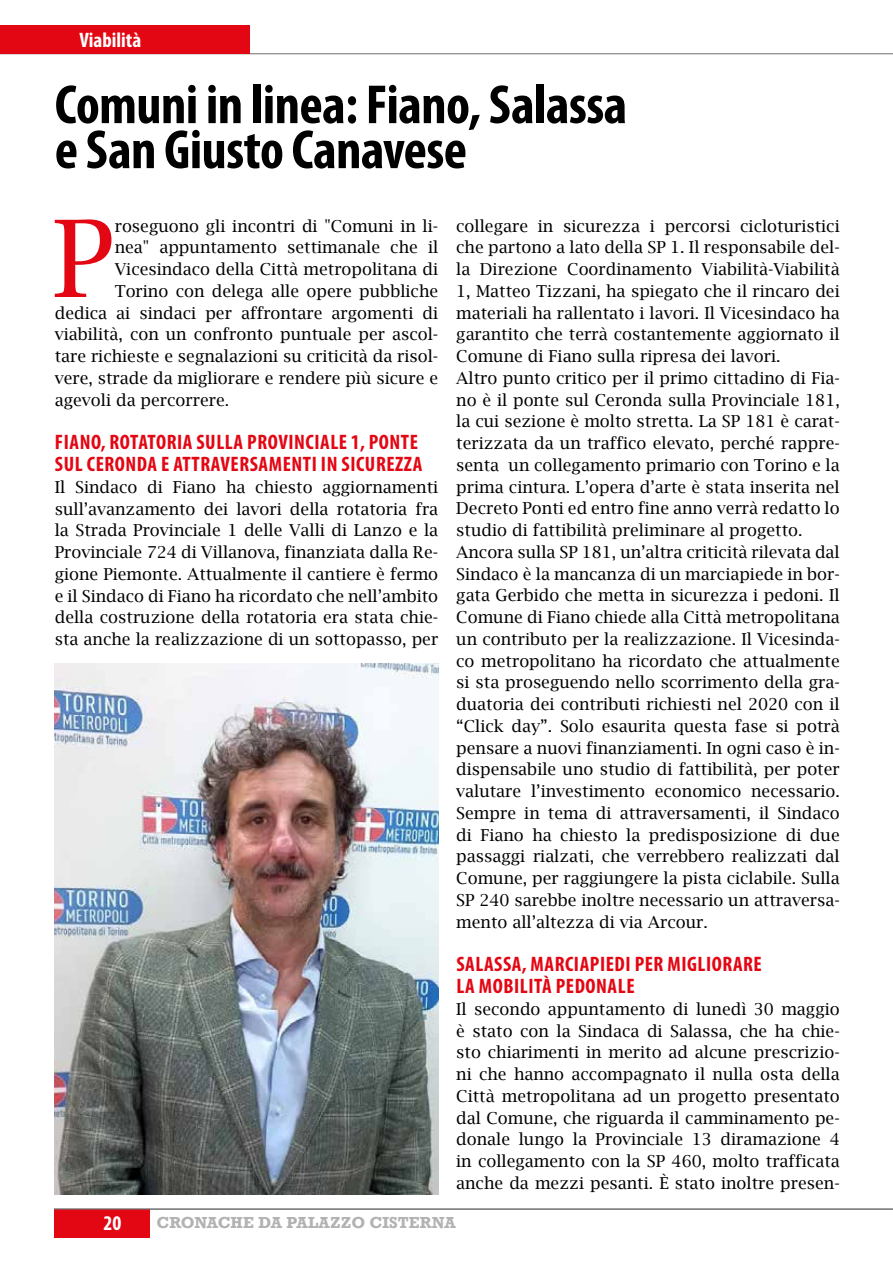
<style>
.page{position:relative;width:893px;height:1263px;background:#fff}
.page>*{position:absolute;margin:0;border:0;box-sizing:border-box;transform-origin:0 0}
.t1{font:106.8px "Lucida Bright";color:#e30613}
.t2{font:700 condensed 55.5px/45px "Myriad Pro";letter-spacing:-.01em;color:#000}
.t3{font:700 condensed 21px/21.8px "Myriad Pro";letter-spacing:.025em;color:#e30613}
.t4{font:700 condensed 21px "Myriad Pro";color:#fff}
.t5{font:16.5px/21.8px "Lucida Bright";color:#000;text-align:justify}
.t6{font:700 15px "Rockwell";letter-spacing:.01em;color:#b3b2b2}
</style>
<div class="page">
<div style="left:54px;top:1209px;width:96px;height:28px;background:#e30613"></div>
<hr style="left:54px;top:1209px;width:839px;height:1px;background:#706f6f">
<hr style="left:0;top:54px;width:893px;height:1px;background:#706f6f">
<div style="left:0;top:25px;width:250px;height:29px;background:#e30613"></div>
<img style="left:55px;top:663px;width:383px;height:532px">
<p class="t4" style="left:80px;top:27px;width:63px">Viabilità</p>
<h2 class="t2" style="left:55px;top:81px;width:574px">Comuni in linea: Fiano, Salassa e San Giusto Canavese</h2>
<h1 class="t1" style="left:53px;top:198px;width:63px">P</h1>
<p class="t5" style="left:115px;top:215px;width:325px">roseguono gli incontri di "Comuni in li-</p>
<p class="t5" style="left:115px;top:237px;width:325px">nea" appuntamento settimanale che il</p>
<p class="t5" style="left:115px;top:258px;width:325px">Vicesindaco della Città metropolitana di</p>
<p class="t5" style="left:115px;top:280px;width:325px">Torino con delega alle opere pubbliche</p>
<p class="t5" style="left:55px;top:302px;width:385px">dedica ai sindaci per affrontare argomenti di</p>
<p class="t5" style="left:55px;top:324px;width:385px">viabilità, con un confronto puntuale per ascol-</p>
<p class="t5" style="left:55px;top:345px;width:385px">tare richieste e segnalazioni su criticità da risol-</p>
<p class="t5" style="left:55px;top:367px;width:385px">vere, strade da migliorare e rendere più sicure e</p>
<p class="t5" style="left:55px;top:389px;width:176px">agevoli da percorrere.</p>
<p class="t3" style="left:55px;top:431px;width:369px">FIANO, ROTATORIA SULLA PROVINCIALE 1, PONTE<br>SUL CERONDA E ATTRAVERSAMENTI IN SICUREZZA</p>
<p class="t5" style="left:55px;top:476px;width:385px">Il Sindaco di Fiano ha chiesto aggiornamenti sull’avanzamento dei lavori della rotatoria fra la Strada Provinciale 1 delle Valli di Lanzo e la Provinciale 724 di Villanova, finanziata dalla Re&shy;gione Piemonte. Attualmente il cantiere è fermo e il Sindaco di Fiano ha ricordato che nell’ambito della costruzione della rotatoria era stata chie&shy;sta anche la realizzazione di un sottopasso, per</p>
<p class="t5" style="left:456px;top:215px;width:385px;text-align:left">collegare in sicurezza i percorsi cicloturistici che partono a lato della SP 1. Il responsabile del&shy;la Direzione Coordinamento Viabilità-Viabilità 1, Matteo Tizzani, ha spiegato che il rincaro dei materiali ha rallentato i lavori. Il Vicesindaco ha garantito che terrà costantemente aggiornato il Comune di Fiano sulla ripresa dei lavori.<br>Altro punto critico per il primo cittadino di Fia&shy;no è il ponte sul Ceronda sulla Provinciale 181, la cui sezione è molto stretta. La SP 181 è carat&shy;terizzata da un traffico elevato, perché rappre&shy;senta un collegamento primario con Torino e la prima cintura. L’opera d’arte è stata inserita nel Decreto Ponti ed entro fine anno verrà redatto lo studio di fattibilità preliminare al progetto.<br>Ancora sulla SP 181, un’altra criticità rilevata dal Sindaco è la mancanza di un marciapiede in bor&shy;gata Gerbido che metta in sicurezza i pedoni. Il Comune di Fiano chiede alla Città metropolitana un contributo per la realizzazione. Il Vicesinda&shy;co metropolitano ha ricordato che attualmente si sta proseguendo nello scorrimento della gra&shy;duatoria dei contributi richiesti nel 2020 con il “Click day”. Solo esaurita questa fase si potrà pensare a nuovi finanziamenti. In ogni caso è in&shy;dispensabile uno studio di fattibilità, per poter valutare l’investimento economico necessario.<br>Sempre in tema di attraversamenti, il Sindaco di Fiano ha chiesto la predisposizione di due passaggi rialzati, che verrebbero realizzati dal Comune, per raggiungere la pista ciclabile. Sulla SP 240 sarebbe inoltre necessario un attraversa&shy;mento all’altezza di via Arcour.</p>
<p class="t3" style="left:456px;top:953px;width:307px">SALASSA, MARCIAPIEDI PER MIGLIORARE<br>LA MOBILITÀ PEDONALE</p>
<p class="t5" style="left:456px;top:998px;width:385px">Il secondo appuntamento di lunedì 30 maggio è stato con la Sindaca di Salassa, che ha chie&shy;sto chiarimenti in merito ad alcune prescrizio&shy;ni che hanno accompagnato il nulla osta della Città metropolitana ad un progetto presentato dal Comune, che riguarda il camminamento pe&shy;donale lungo la Provinciale 13 diramazione 4 in collegamento con la SP 460, molto trafficata anche da mezzi pesanti. È stato inoltre presen-</p>
<p class="t4" style="left:104px;top:1210px;width:19px">20</p>
<p class="t6" style="left:156px;top:1213px;width:301px">CRONACHE DA PALAZZO CISTERNA</p>
</div>
